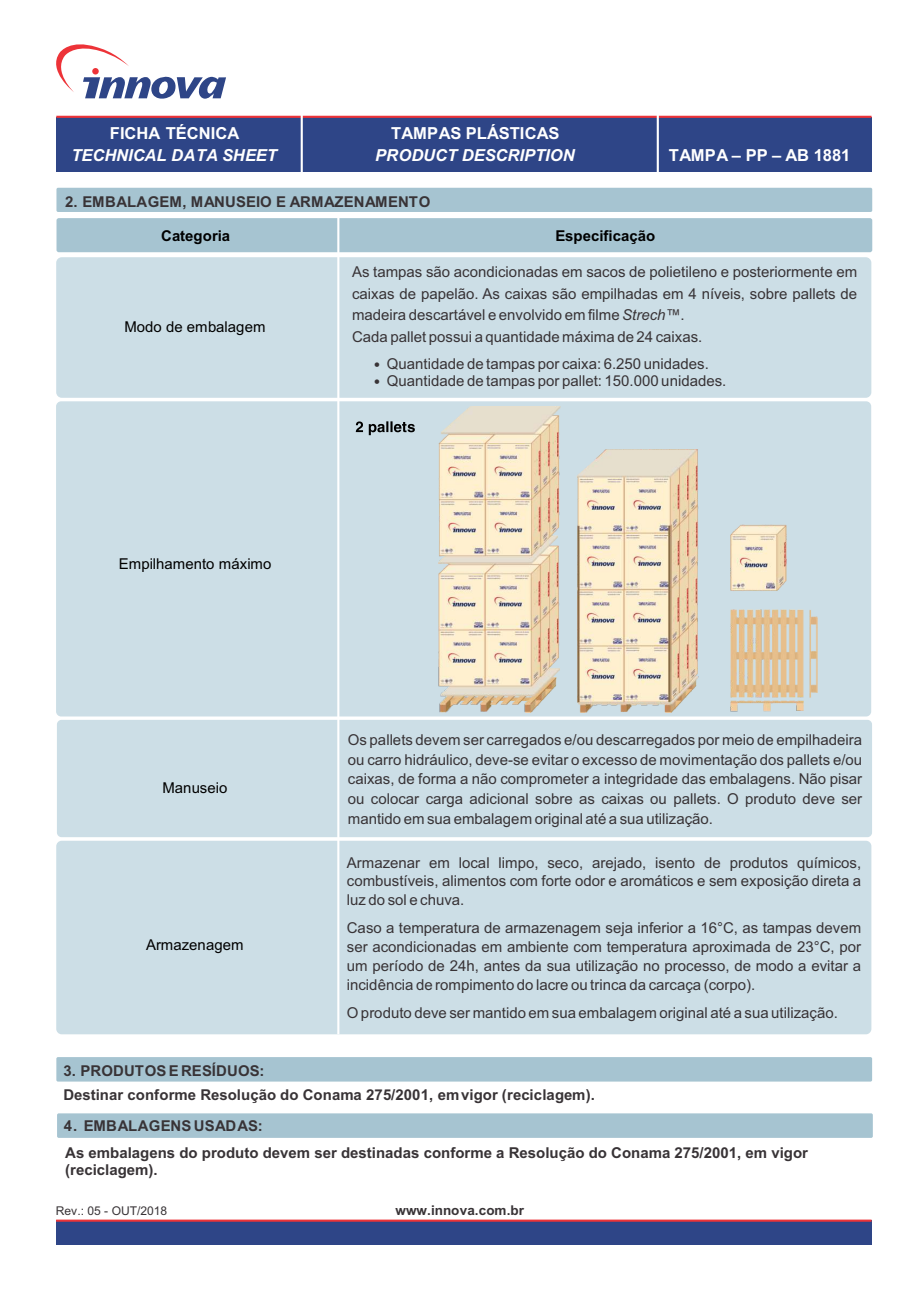
<style>
.page{position:relative;width:920px;height:1290px;background:#fff}
.page>*{position:absolute;margin:0;border:0;box-sizing:border-box;transform-origin:0 0}
.t1{font:700 16.5px "Arial";color:#fff}
.t2{font:italic 700 16.5px "Arial";color:#fff}
.t3{font:15px/18.8px "Arial";color:#383336;text-align:justify}
.t4{font:700 15px/24.5px "Arial";color:#383336}
.t5{font:15px "Arial";color:#000}
.t6{font:700 15px "Arial";color:#000}
.t7{font:700 13.5px "Arial";letter-spacing:.005em;color:#383336}
.t8{font:12px "Arial";color:#383336}
.s1{font-style:italic}
</style>
<div class="page">
<div style="left:56px;top:188px;width:816px;height:24px;background:#a6c4d1;border-radius:2px"></div>
<div style="left:56px;top:257px;width:815px;height:141px;background:#ccdee6;border-radius:6px"></div>
<div style="left:57px;top:720px;width:815px;height:117px;background:#ccdee6;border-radius:5px"></div>
<div style="left:56px;top:841px;width:815px;height:193px;background:#ccdee6;border-radius:5px"></div>
<div style="left:56px;top:401px;width:815px;height:315px;background:#ccdee6;border-radius:5px"></div>
<div style="left:57px;top:218px;width:815px;height:34px;background:#a6c4d1;border-radius:2px"></div>
<div style="left:56px;top:1057px;width:816px;height:24px;background:#a6c4d1;border-radius:2px"></div>
<div style="left:57px;top:1113px;width:816px;height:25px;background:#a6c4d1;border-radius:2px"></div>
<svg style="left:356px;top:421px;width:59px;height:14px"></svg>
<div style="left:56px;top:1220px;width:815px;height:25px;background:#2e4587"></div>
<hr style="left:56px;top:1219px;width:815px;height:3px;background:#ed3338">
<svg style="left:56px;top:44px;width:170px;height:55px"></svg>
<div style="left:92px;top:68px;width:7px;height:7px;background:#ed3338;border-radius:50%"></div>
<hr style="left:337px;top:215px;width:2px;height:819px;background:#fff">
<div style="left:56px;top:117px;width:815px;height:55px;background:#2e4587"></div>
<hr style="left:56px;top:116px;width:815px;height:2px;background:#ed3338">
<hr style="left:301px;top:114px;width:2px;height:63px;background:#fff">
<hr style="left:657px;top:113px;width:2px;height:65px;background:#fff">
<img style="left:438px;top:407px;width:379px;height:305px">
<p class="t1" style="left:391px;top:127px;width:170px">TAMPAS PLÁSTICAS</p>
<p class="t2" style="left:375px;top:149px;width:201px">PRODUCT DESCRIPTION</p>
<p class="t4" style="left:65px;top:191px;width:367px">2. EMBALAGEM, MANUSEIO E ARMAZENAMENTO</p>
<p class="t6" style="left:161px;top:230px;width:71px">Categoria</p>
<p class="t6" style="left:555px;top:230px;width:101px">Especificação</p>
<p class="t3" style="left:352px;top:262px;width:507px;line-height:21.6px;text-align:left">As tampas são acondicionadas em sacos de polietileno e posteriormente em caixas de papelão. As caixas são empilhadas em 4 níveis, sobre pallets de madeira descartável e envolvido em filme <span class="s1">Strech™</span>.<br>Cada pallet possui a quantidade máxima de 24 caixas.</p>
<p class="t3" style="left:375px;top:356px;width:335px">■ Quantidade de tampas por caixa: 6.250 unidades.</p>
<p class="t3" style="left:375px;top:373px;width:353px">■ Quantidade de tampas por pallet: 150.000 unidades.</p>
<p class="t1" style="left:110px;top:127px;width:131px">FICHA TÉCNICA</p>
<p class="t2" style="left:71px;top:149px;width:207px">TECHNICAL DATA SHEET</p>
<p class="t1" style="left:669px;top:149px;width:183px">TAMPA – PP – AB 1881</p>
<p class="t5" style="left:124px;top:321px;width:142px">Modo de embalagem</p>
<p class="t5" style="left:119px;top:558px;width:154px">Empilhamento máximo</p>
<p class="t5" style="left:163px;top:782px;width:67px">Manuseio</p>
<p class="t5" style="left:146px;top:939px;width:99px">Armazenagem</p>
<p class="t3" style="left:348px;top:731px;width:516px;line-height:19.6px">Os pallets devem ser carregados e/ou descarregados por meio de empilhadeira ou carro hidráulico, deve-se evitar o excesso de movimentação dos pallets e/ou caixas, de forma a não comprometer a integridade das embalagens. Não pisar ou colocar carga adicional sobre as caixas ou pallets. O produto deve ser mantido em sua embalagem original até a sua utilização.</p>
<p class="t3" style="left:347px;top:854px;width:516px">Armazenar em local limpo, seco, arejado, isento de produtos químicos, combustíveis, alimentos com forte odor e aromáticos e sem exposição direta a luz do sol e chuva.</p>
<p class="t3" style="left:347px;top:920px;width:516px">Caso a temperatura de armazenagem seja inferior a 16°C, as tampas devem ser acondicionadas em ambiente com temperatura aproximada de 23°C, por um período de 24h, antes da sua utilização no processo, de modo a evitar a incidência de rompimento do lacre ou trinca da carcaça (corpo).</p>
<p class="t3" style="left:347px;top:1005px;width:493px">O produto deve ser mantido em sua embalagem original até a sua utilização.</p>
<p class="t4" style="left:63px;top:1060px;width:533px">3. PRODUTOSE RESÍDUOS:<br>Destinar conforme Resolução do Conama 275/2001, emvigor (reciclagem).</p>
<p class="t4" style="left:64px;top:1113px;width:745px;line-height:27.8px">4. EMBALAGENS USADAS:<br>As embalagens do produto devem ser destinadas conforme a Resolução do Conama 275/2001, em vigor</p>
<p class="t4" style="left:65px;top:1159px;width:94px">(reciclagem).</p>
<p class="t7" style="left:395px;top:1205px;width:130px">www.innova.com.br</p>
<p class="t8" style="left:56px;top:1206px;width:113px">Rev.: 05 - OUT/2018</p>
</div>
